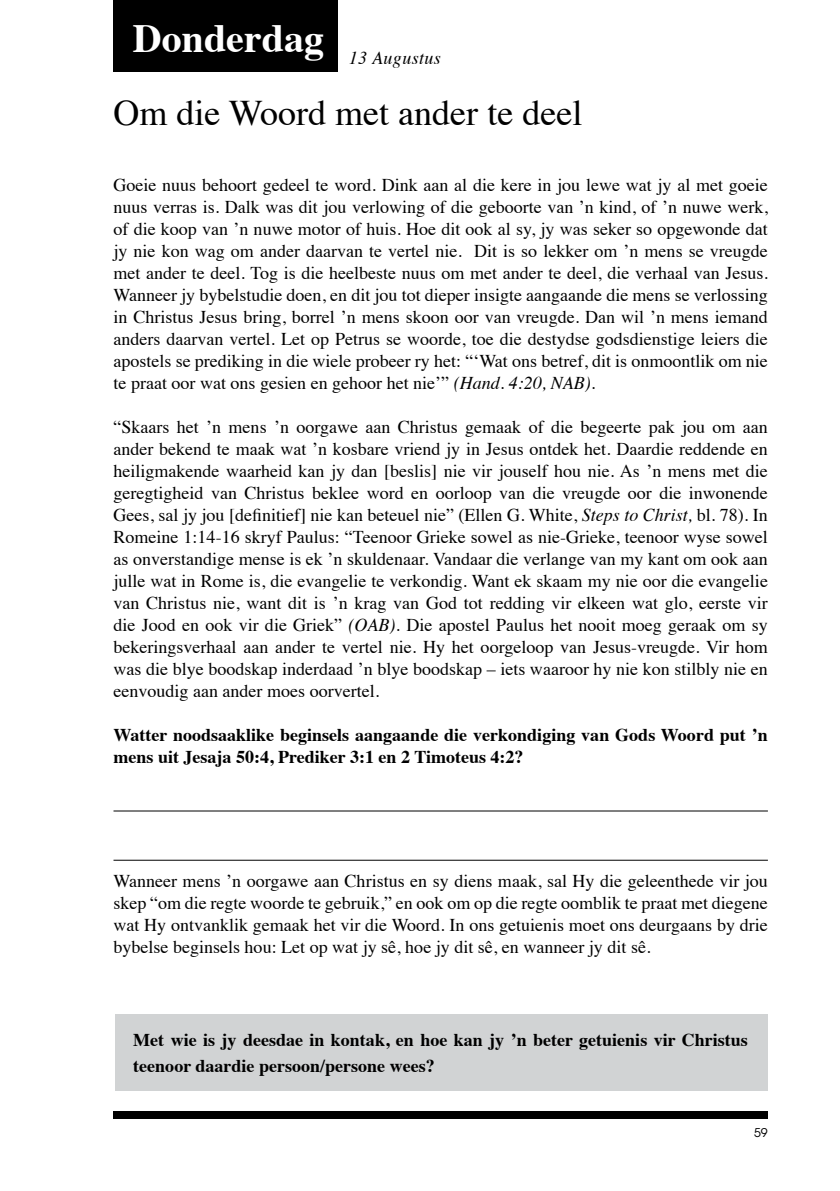
<style>
.page{position:relative;width:840px;height:1191px;background:#fff}
.page>*{position:absolute;margin:0;border:0;box-sizing:border-box;transform-origin:0 0}
.t1{font:700 40px "Times";color:#fff}
.t2{font:36px "Times";color:#000}
.t3{font:18px/22px "Times";color:#000;text-align:justify}
.t4{font:700 18px/26px "Times";color:#000}
.t5{font:italic 18px "Times";letter-spacing:.02em;color:#000}
.t6{font:12px "ITC Avant Garde Std";color:#000}
.s1{font-style:italic}
</style>
<div class="page">
<div style="left:113px;top:1111px;width:654px;height:8px;background:#000"></div>
<div style="left:115px;top:1014px;width:652px;height:77px;background:#d1d3d4"></div>
<div style="left:113px;top:0;width:225px;height:71px;background:#000"></div>
<hr style="left:113px;top:810px;width:654px;height:1px;background:#000">
<hr style="left:113px;top:859px;width:654px;height:1px;background:#000">
<h1 class="t1" style="left:133px;top:0;width:193px">Donderdag</h1>
<p class="t5" style="left:349px;top:42px;width:93px">13 Augustus</p>
<h2 class="t2" style="left:113px;top:80px;width:470px">Om die Woord met ander te deel</h2>
<p class="t3" style="left:113px;top:173px;width:655px">Goeie nuus behoort gedeel te word. Dink aan al die kere in jou lewe wat jy al met goeie nuus verras is. Dalk was dit jou verlowing of die geboorte van ’n kind, of ’n nuwe werk, of die koop van ’n nuwe motor of huis. Hoe dit ook al sy, jy was seker so opgewonde dat jy nie kon wag om ander daarvan te vertel nie. Dit is so lekker om ’n mens se vreugde met ander te deel. Tog is die heelbeste nuus om met ander te deel, die verhaal van Jesus.<br>Wanneer jy bybelstudie doen, en dit jou tot dieper insigte aangaande die mens se verlossing in Christus Jesus bring, borrel ’n mens skoon oor van vreugde. Dan wil ’n mens iemand anders daarvan vertel. Let op Petrus se woorde, toe die destydse godsdienstige leiers die apostels se prediking in die wiele probeer ry het: “‘Wat ons betref, dit is onmoontlik om nie te praat oor wat ons gesien en gehoor het nie’” <span class="s1">(Hand. 4:20, NAB).</span></p>
<p class="t3" style="left:113px;top:415px;width:655px">“Skaars het ’n mens ’n oorgawe aan Christus gemaak of die begeerte pak jou om aan ander bekend te maak wat ’n kosbare vriend jy in Jesus ontdek het. Daardie reddende en heiligmakende waarheid kan jy dan [beslis] nie vir jouself hou nie. As ’n mens met die geregtigheid van Christus beklee word en oorloop van die vreugde oor die inwonende Gees, sal jy jou [definitief] nie kan beteuel nie” (Ellen G. White, <span class="s1">Steps to Christ,</span> bl. 78). In Romeine 1:14-16 skryf Paulus: “Teenoor Grieke sowel as nie-Grieke, teenoor wyse sowel as onverstandige mense is ek ’n skuldenaar. Vandaar die verlange van my kant om ook aan julle wat in Rome is, die evangelie te verkondig. Want ek skaam my nie oor die evangelie van Christus nie, want dit is ’n krag van God tot redding vir elkeen wat glo, eerste vir die Jood en ook vir die Griek” <span class="s1">(OAB)</span>. Die apostel Paulus het nooit moeg geraak om sy bekeringsverhaal aan ander te vertel nie. Hy het oorgeloop van Jesus-vreugde. Vir hom was die blye boodskap inderdaad ’n blye boodskap – iets waaroor hy nie kon stilbly nie en eenvoudig aan ander moes oorvertel.</p>
<p class="t4" style="left:113px;top:722px;width:655px;line-height:22px">Watter noodsaaklike beginsels aangaande die verkondiging van Gods Woord put ’n mens uit Jesaja 50:4, Prediker 3:1 en 2 Timoteus 4:2?</p>
<p class="t3" style="left:113px;top:869px;width:655px">Wanneer mens ’n oorgawe aan Christus en sy diens maak, sal Hy die geleenthede vir jou skep “om die regte woorde te gebruik,” en ook om op die regte oomblik te praat met diegene wat Hy ontvanklik gemaak het vir die Woord. In ons getuienis moet ons deurgaans by drie bybelse beginsels hou: Let op wat jy sê, hoe jy dit sê, en wanneer jy dit sê.</p>
<p class="t4" style="left:133px;top:1024px;width:615px">Met wie is jy deesdae in kontak, en hoe kan jy ’n beter getuienis vir Christus teenoor daardie persoon/persone wees?</p>
<p class="t6" style="left:753px;top:1125px;width:15px">59</p>
</div>
